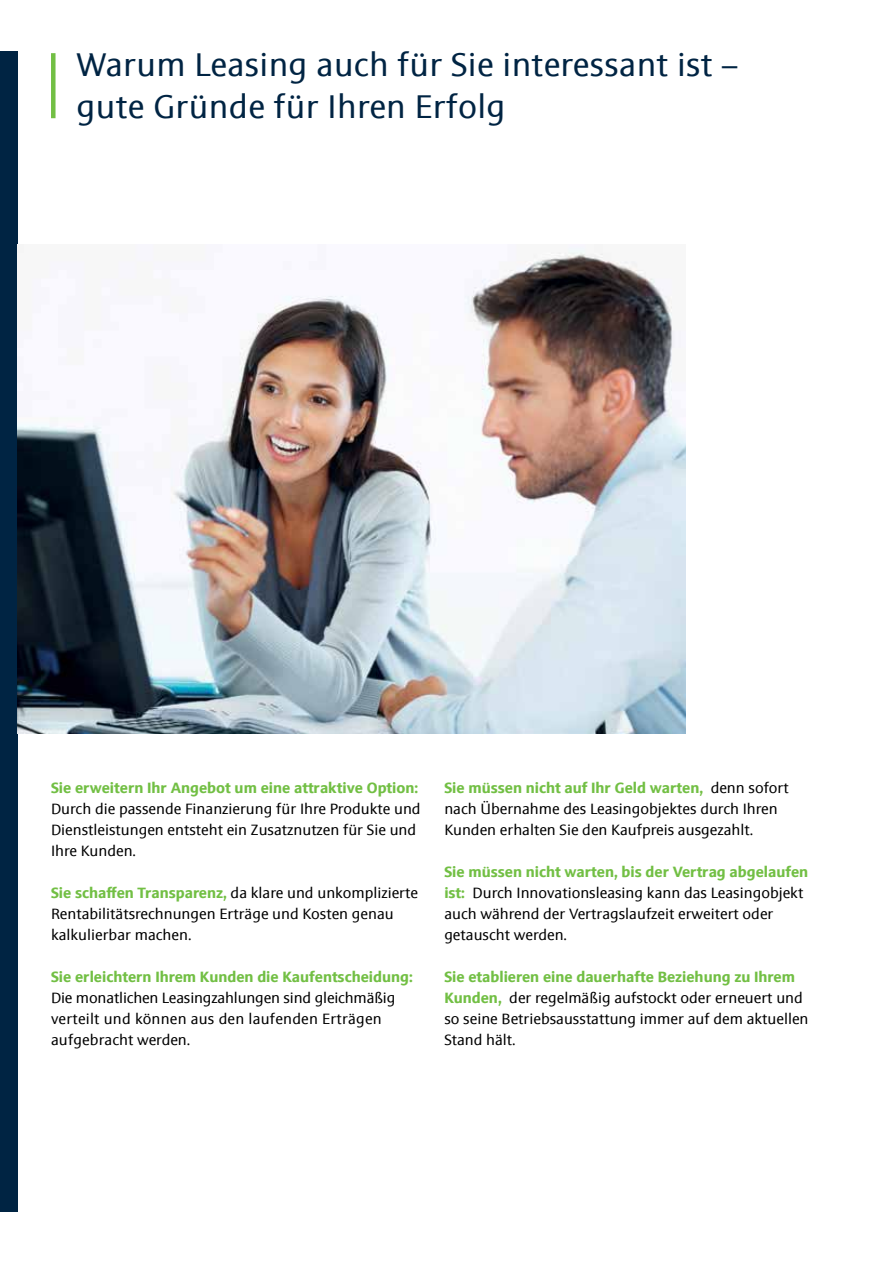
<style>
.page{position:relative;width:893px;height:1263px;background:#fff}
.page>*{position:absolute;margin:0;border:0;box-sizing:border-box;transform-origin:0 0}
.t1{font:33px/42px "Sinova Pro";letter-spacing:.01em;color:#002443}
.t2{font:15px/21px "Sinova Pro";color:#000}
.t3{font:700 15px "Sinova Pro";color:#72bf44}
.s1{font-weight:700;color:#72bf44}
</style>
<div class="page">
<div style="left:0;top:51px;width:17px;height:1161px;background:#002443"></div>
<div style="left:51px;top:53px;width:5px;height:65px;background:#72bf44"></div>
<img style="left:17px;top:247px;width:668px;height:486px">
<h1 class="t1" style="left:77px;top:44px;width:663px">Warum Leasing auch für Sie interessant ist – gute Gründe für Ihren Erfolg</h1>
<p class="t3" style="left:51px;top:779px;width:369px">Sie erweitern Ihr Angebot um eine attraktive Option:</p>
<p class="t2" style="left:51px;top:799px;width:371px">Durch die passende Finanzierung für Ihre Produkte und<br>Dienstleistungen entsteht ein Zusatznutzen für Sie und<br>Ihre Kunden.</p>
<p class="t2" style="left:51px;top:883px;width:368px"><span class="s1">Sie schaffen Transparenz,</span> da klare und unkomplizierte<br>Rentabilitätsrechnungen Erträge und Kosten genau kalkulierbar machen.</p>
<p class="t3" style="left:51px;top:968px;width:363px">Sie erleichtern Ihrem Kunden die Kaufentscheidung:</p>
<p class="t2" style="left:51px;top:988px;width:346px">Die monatlichen Leasingzahlungen sind gleichmäßig verteilt und können aus den laufenden Erträgen aufgebracht werden.</p>
<p class="t2" style="left:444px;top:778px;width:346px"><span class="s1">Sie müssen nicht auf Ihr Geld warten,</span> denn sofort nach Übernahme des Leasingobjektes durch Ihren<br>Kunden erhalten Sie den Kaufpreis ausgezahlt.</p>
<p class="t2" style="left:444px;top:862px;width:365px"><span class="s1">Sie müssen nicht warten, bis der Vertrag abgelaufen ist:</span> Durch Innovationsleasing kann das Leasingobjekt auch während der Vertragslaufzeit erweitert oder getauscht werden.</p>
<p class="t2" style="left:444px;top:967px;width:366px"><span class="s1">Sie etablieren eine dauerhafte Beziehung zu Ihrem Kunden,</span> der regelmäßig aufstockt oder erneuert und so seine Betriebsausstattung immer auf dem aktuellen Stand hält.</p>
</div>
